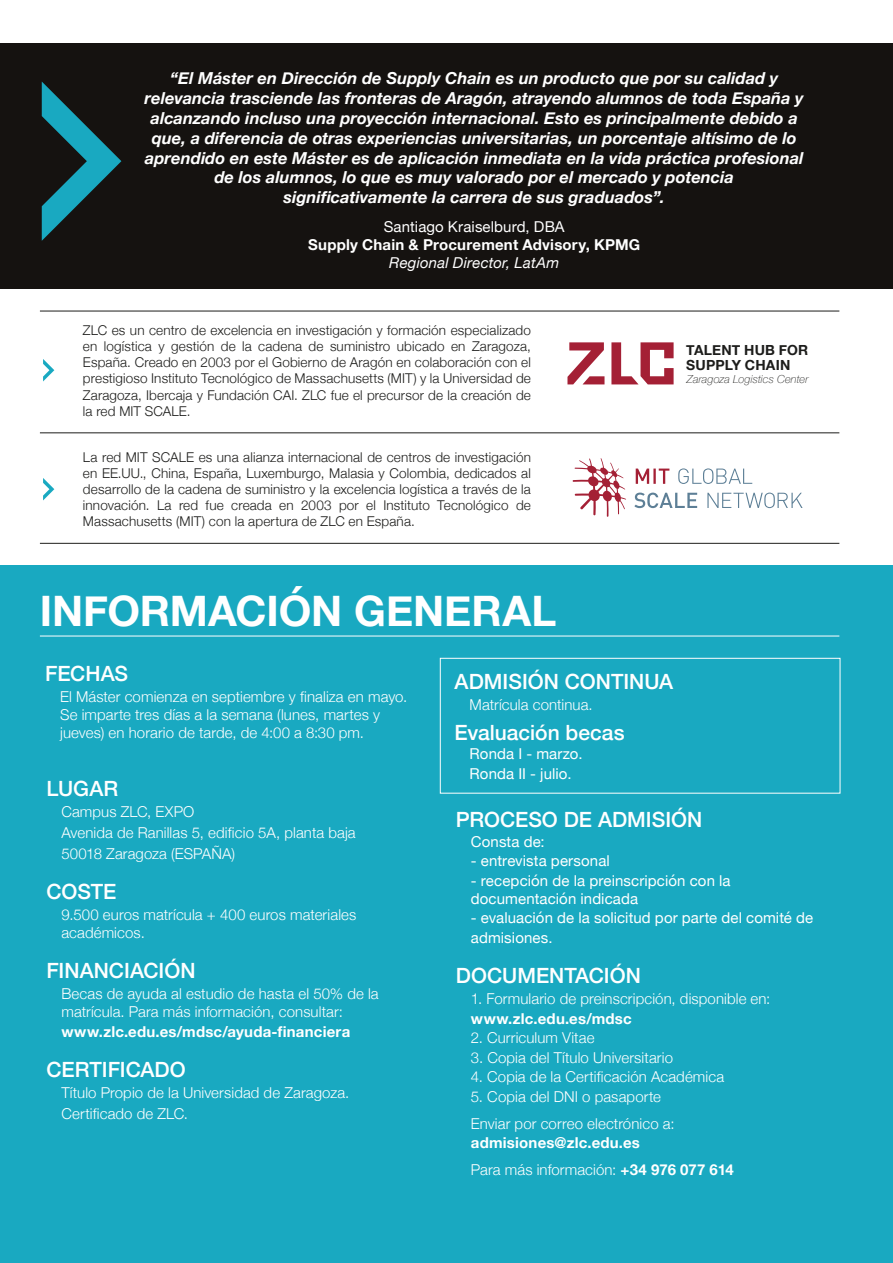
<style>
.page{position:relative;width:893px;height:1263px;background:#fff}
.page>*{position:absolute;margin:0;border:0;box-sizing:border-box;transform-origin:0 0}
.t1{font:700 42px "Helvetica Neue";color:#fff}
.t2{font:500 21px "Helvetica Neue";color:#fff}
.t3{font:italic 700 16.5px/19.8px "Helvetica Neue";color:#fff;text-align:center}
.t4{font:300 15px/18px "Helvetica Neue";letter-spacing:.01em;color:#fff}
.t5{font:15px/18px "Helvetica Neue";letter-spacing:.005em;color:#fff}
.t6{font:700 15px/27px "Helvetica Neue";letter-spacing:.015em;color:#fff}
.t7{font:italic 15px "Helvetica Neue";letter-spacing:.01em;color:#fff}
.t8{font:700 13.95px/15.5px "Helvetica Neue";letter-spacing:.015em;color:#1d1d1b}
.t9{font:300 13.5px/16.2px "Helvetica Neue";letter-spacing:.01em;color:#1d1d1b;text-align:justify}
.t10{font:italic 100 11.1px "Helvetica Neue";letter-spacing:.015em;color:#1d1d1b}
.s1{font-weight:300}
</style>
<div class="page">
<div style="left:0;top:566px;width:893px;height:697px;background:#19a9c1"></div>
<div style="left:0;top:44px;width:893px;height:245px;background:#151210"></div>
<svg style="left:42px;top:82px;width:79px;height:159px"></svg>
<hr style="left:40px;top:636px;width:799px;height:1px;background:#fff">
<svg style="left:43px;top:359px;width:11px;height:22px"></svg>
<svg style="left:43px;top:478px;width:11px;height:22px"></svg>
<svg style="left:572px;top:458px;width:54px;height:59px"></svg>
<svg style="left:636px;top:469px;width:33px;height:15px"></svg>
<svg style="left:678px;top:468px;width:74px;height:16px"></svg>
<svg style="left:634px;top:493px;width:169px;height:15px"></svg>
<hr style="left:40px;top:432px;width:799px;height:1px;background:#1d1d1b">
<hr style="left:40px;top:311px;width:799px;height:1px;background:#1d1d1b">
<hr style="left:40px;top:543px;width:799px;height:1px;background:#1d1d1b">
<svg style="left:567px;top:342px;width:37px;height:42px"></svg>
<svg style="left:611px;top:342px;width:63px;height:42px"></svg>
<div style="left:440px;top:658px;width:400px;height:135px;border:1px solid #fff"></div>
<p class="t3" style="left:145px;top:69px;width:661px">“El Máster en Dirección de Supply Chain es un producto que por su calidad y relevancia trasciende las fronteras de Aragón, atrayendo alumnos de toda España y alcanzando incluso una proyección internacional. Esto es principalmente debido a que, a diferencia de otras experiencias universitarias, un porcentaje altísimo de lo aprendido en este Máster es de aplicación inmediata en la vida práctica profesional de los alumnos, lo que es muy valorado por el mercado y potencia significativamente la carrera de sus graduados”.</p>
<p class="t5" style="left:384px;top:218px;width:182px">Santiago Kraiselburd, DBA</p>
<p class="t6" style="left:308px;top:231px;width:334px">Supply Chain &amp; Procurement Advisory, KPMG</p>
<p class="t7" style="left:389px;top:251px;width:171px">Regional Director, LatAm</p>
<p class="t9" style="left:83px;top:321px;width:450px">ZLC es un centro de excelencia en investigación y formación especializado en logística y gestión de la cadena de suministro ubicado en Zaragoza, España. Creado en 2003 por el Gobierno de Aragón en colaboración con el prestigioso Instituto Tecnológico de Massachusetts (MIT) y la Universidad de Zaragoza, Ibercaja y Fundación CAI. ZLC fue el precursor de la creación de la red MIT SCALE.</p>
<p class="t9" style="left:83px;top:448px;width:449px">La red MIT SCALE es una alianza internacional de centros de investigación en EE.UU., China, España, Luxemburgo, Malasia y Colombia, dedicados al desarrollo de la cadena de suministro y la excelencia logística a través de la innovación. La red fue creada en 2003 por el Instituto Tecnológico de Massachusetts (MIT) con la apertura de ZLC en España.</p>
<p class="t8" style="left:686px;top:342px;width:123px">TALENT HUB FOR<br>SUPPLY CHAIN</p>
<p class="t10" style="left:687px;top:370px;width:123px">Zaragoza Logistics Center</p>
<h1 class="t1" style="left:40px;top:578px;width:518px">INFORMACIÓN GENERAL</h1>
<h2 class="t2" style="left:45px;top:657px;width:84px">FECHAS</h2>
<p class="t4" style="left:60px;top:687px;width:349px">El Máster comienza en septiembre y finaliza en mayo.<br>Se imparte tres días a la semana (lunes, martes y jueves) en horario de tarde, de 4:00 a 8:30 pm.</p>
<h2 class="t2" style="left:455px;top:664px;width:220px">ADMISIÓN CONTINUA</h2>
<p class="t4" style="left:470px;top:694px;width:125px">Matrícula continua.</p>
<h2 class="t2" style="left:455px;top:715px;width:172px">Evaluación becas</h2>
<p class="t5" style="left:470px;top:745px;width:114px;line-height:19.5px">Ronda I - marzo.<br>Ronda II - julio.</p>
<h2 class="t2" style="left:46px;top:771px;width:73px">LUGAR</h2>
<p class="t4" style="left:61px;top:800px;width:296px;line-height:21px">Campus ZLC, EXPO<br>Avenida de Ranillas 5, edificio 5A, planta baja<br>50018 Zaragoza (ESPAÑA)</p>
<h2 class="t2" style="left:46px;top:874px;width:72px">COSTE</h2>
<p class="t4" style="left:61px;top:904px;width:297px">9.500 euros matrícula + 400 euros materiales académicos.</p>
<h2 class="t2" style="left:46px;top:954px;width:151px">FINANCIACIÓN</h2>
<p class="t4" style="left:61px;top:984px;width:319px">Becas de ayuda al estudio de hasta el 50% de la matrícula. Para más información, consultar:</p>
<p class="t6" style="left:61px;top:1018px;width:290px">www.zlc.edu.es/mdsc/ayuda-financiera</p>
<h2 class="t2" style="left:46px;top:1052px;width:141px">CERTIFICADO</h2>
<p class="t4" style="left:61px;top:1081px;width:290px;line-height:21px">Título Propio de la Universidad de Zaragoza.<br>Certificado de ZLC.</p>
<h2 class="t2" style="left:456px;top:803px;width:248px">PROCESO DE ADMISIÓN</h2>
<p class="t5" style="left:471px;top:833px;width:75px">Consta de:</p>
<p class="t5" style="left:471px;top:853px;width:140px">- entrevista personal</p>
<p class="t5" style="left:471px;top:872px;width:261px">- recepción de la preinscripción con la documentación indicada</p>
<p class="t5" style="left:471px;top:909px;width:344px;line-height:19.8px">- evaluación de la solicitud por parte del comité de admisiones.</p>
<h2 class="t2" style="left:456px;top:959px;width:186px">DOCUMENTACIÓN</h2>
<p class="t4" style="left:471px;top:989px;width:301px">1. Formulario de preinscripción, disponible en:</p>
<p class="t6" style="left:471px;top:1005px;width:162px">www.zlc.edu.es/mdsc</p>
<p class="t4" style="left:471px;top:1028px;width:125px">2. Curriculum Vitae</p>
<p class="t4" style="left:471px;top:1047px;width:204px">3. Copia del Título Universitario</p>
<p class="t4" style="left:471px;top:1067px;width:255px">4. Copia de la Certificación Académica</p>
<p class="t4" style="left:471px;top:1082px;width:205px;line-height:27px">5. Copia del DNI o pasaporte<br>Enviar por correo electrónico a:</p>
<p class="t6" style="left:471px;top:1130px;width:264px">admisiones@zlc.edu.es<br><span class="s1">Para más información:</span> +34 976 077 614</p>
</div>
